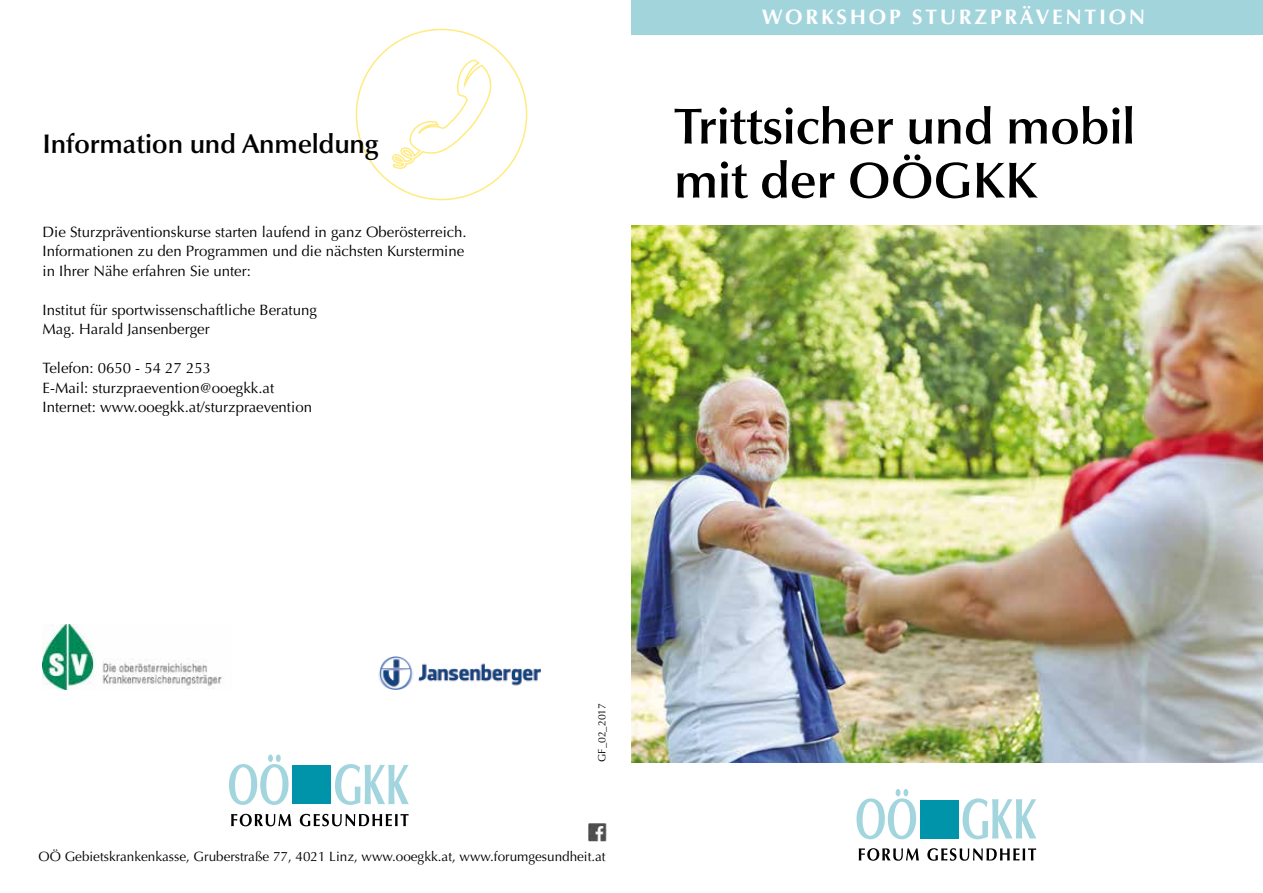
<style>
.page{position:relative;width:1263px;height:893px;background:#fff}
.page>*{position:absolute;margin:0;border:0;box-sizing:border-box;transform-origin:0 0}
.t1{font:600 51px/54px "Optima LT Std";letter-spacing:-.01em;color:#000}
.t2{font:600 27px "Optima LT Std";letter-spacing:-.01em;color:#000}
.t3{font:700 21px "Optima LT Std";letter-spacing:.13em;color:#fff}
.t4{font:15px/19.5px "Optima LT Std";color:#000}
.t5{font:13.5px "Optima LT Std";color:#000}
.t6{font:10.5px "Optima LT Std";color:#000}
</style>
<div class="page">
<svg style="left:392px;top:59px;width:100px;height:110px"></svg>
<img style="left:631px;top:225px;width:632px;height:538px">
<svg style="left:856px;top:789px;width:60px;height:50px"></svg>
<div style="left:920px;top:800px;width:38px;height:38px;background:#0094aa"></div>
<svg style="left:859px;top:848px;width:177px;height:13px"></svg>
<svg style="left:962px;top:798px;width:74px;height:41px"></svg>
<svg style="left:229px;top:754px;width:60px;height:51px"></svg>
<div style="left:292px;top:765px;width:39px;height:39px;background:#0094aa"></div>
<svg style="left:231px;top:814px;width:178px;height:12px"></svg>
<svg style="left:335px;top:764px;width:74px;height:41px"></svg>
<div style="left:631px;top:0;width:632px;height:34px;background:#a2d4dc"></div>
<img style="left:589px;top:824px;width:18px;height:18px">
<img style="left:43px;top:625px;width:181px;height:65px">
<img style="left:378px;top:657px;width:162px;height:32px">
<h2 class="t2" style="left:43px;top:128px;width:338px">Information und Anmeldung</h2>
<p class="t4" style="left:43px;top:222px;width:426px">Die Sturzpräventionskurse starten laufend in ganz Oberösterreich.<br>Informationen zu den Programmen und die nächsten Kurstermine in Ihrer Nähe erfahren Sie unter:</p>
<p class="t4" style="left:43px;top:300px;width:276px">Institut für sportwissenschaftliche Beratung<br>Mag. Harald Jansenberger</p>
<p class="t4" style="left:43px;top:358px;width:271px">Telefon: 0650 - 54 27 253<br>E-Mail: sturzpraevention@ooegkk.at<br>Internet: www.ooegkk.at/sturzpraevention</p>
<h3 class="t3" style="left:762px;top:5px;width:385px">WORKSHOP STURZPRÄVENTION</h3>
<h1 class="t1" style="left:674px;top:100px;width:463px">Trittsicher und mobil mit der OÖGKK</h1>
<p class="t6" style="left:596px;top:762px;width:60px;rotate:-90deg">GF_02_2017</p>
<p class="t5" style="left:39px;top:849px;width:569px">OÖ Gebietskrankenkasse, Gruberstraße 77, 4021 Linz, www.ooegkk.at, www.forumgesundheit.at</p>
</div>
